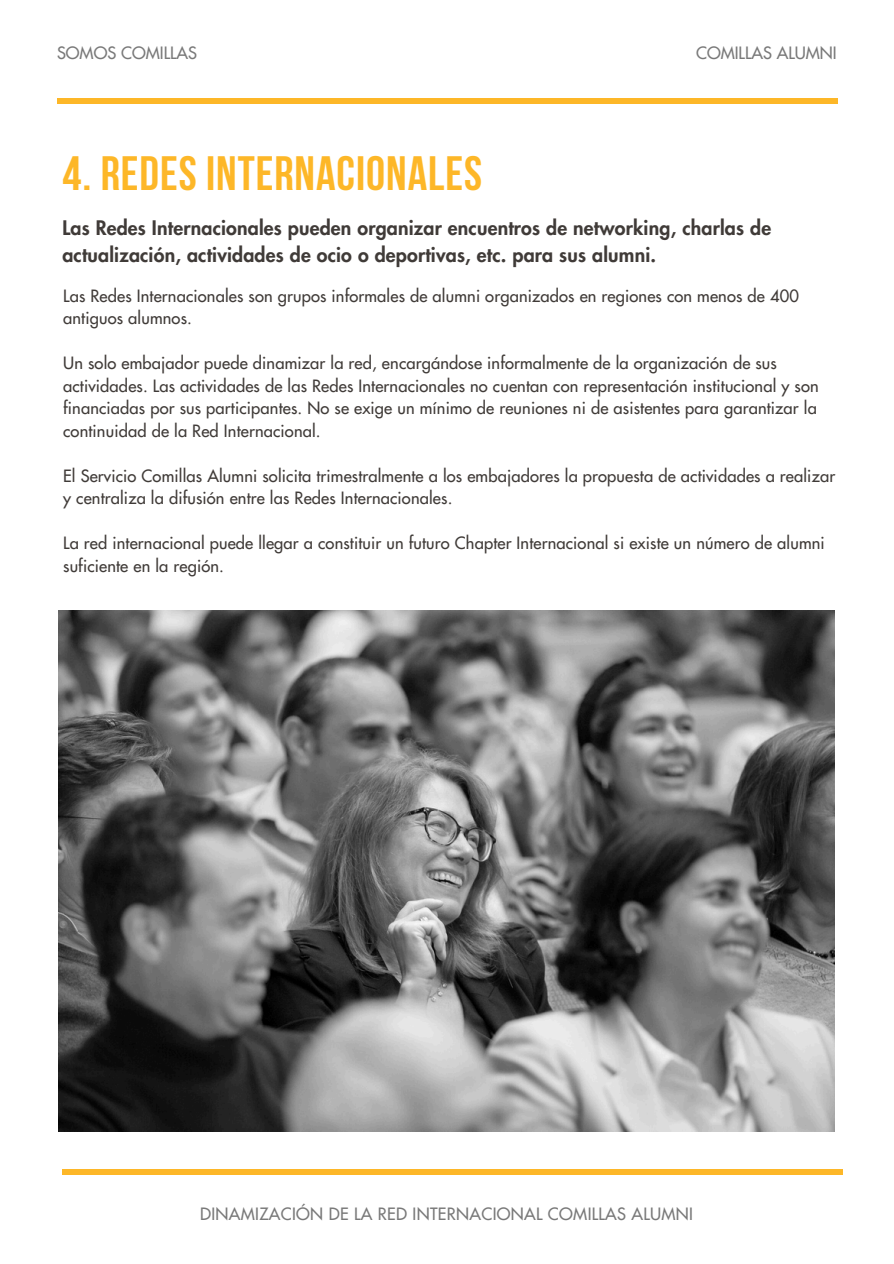
<style>
.page{position:relative;width:894px;height:1264px;background:#fff}
.page>*{position:absolute;margin:0;border:0;box-sizing:border-box;transform-origin:0 0}
.t1{font:700 48px "Bebas Neue";letter-spacing:.02em;color:#fdb728}
.t2{font:800 19.5px/27px "Futura Std";letter-spacing:.01em;color:#403b38}
.t3{font:500 16.5px/22.5px "Futura Std";letter-spacing:.01em;color:#403b38}
.t4{font:500 16.5px "Futura Std";letter-spacing:.02em;color:#797979}
.t5{font:500 16.5px "Futura Std";color:#797979}
</style>
<div class="page">
<img style="left:59px;top:610px;width:775px;height:521px">
<div style="left:57px;top:98px;width:780px;height:6px;background:#fdb728"></div>
<div style="left:62px;top:1168px;width:780px;height:6px;background:#fdb728"></div>
<p class="t5" style="left:57px;top:45px;width:141px">SOMOS COMILLAS</p>
<p class="t5" style="left:695px;top:45px;width:142px">COMILLAS ALUMNI</p>
<h3 class="t1" style="left:62px;top:154px;width:421px">4. REDES INTERNACIONALES</h3>
<h3 class="t2" style="left:62px;top:215px;width:710px">Las Redes Internacionales pueden organizar encuentros de networking, charlas de actualización, actividades de ocio o deportivas, etc. para sus alumni.</h3>
<h1 class="t3" style="left:63px;top:285px;width:737px">Las Redes Internacionales son grupos informales de alumni organizados en regiones con menos de 400 antiguos alumnos.</h1>
<h2 class="t3" style="left:63px;top:352px;width:756px">Un solo embajador puede dinamizar la red, encargándose informalmente de la organización de sus actividades. Las actividades de las Redes Internacionales no cuentan con representación institucional y son financiadas por sus participantes. No se exige un mínimo de reuniones ni de asistentes para garantizar la continuidad de la Red Internacional.</h2>
<p class="t3" style="left:63px;top:465px;width:773px">El Servicio Comillas Alumni solicita trimestralmente a los embajadores la propuesta de actividades a realizar y centraliza la difusión entre las Redes Internacionales.</p>
<p class="t3" style="left:63px;top:532px;width:763px">La red internacional puede llegar a constituir un futuro Chapter Internacional si existe un número de alumni suficiente en la región.</p>
<h3 class="t4" style="left:200px;top:1206px;width:494px">DINAMIZACIÓN DE LA RED INTERNACIONAL COMILLAS ALUMNI</h3>
</div>
